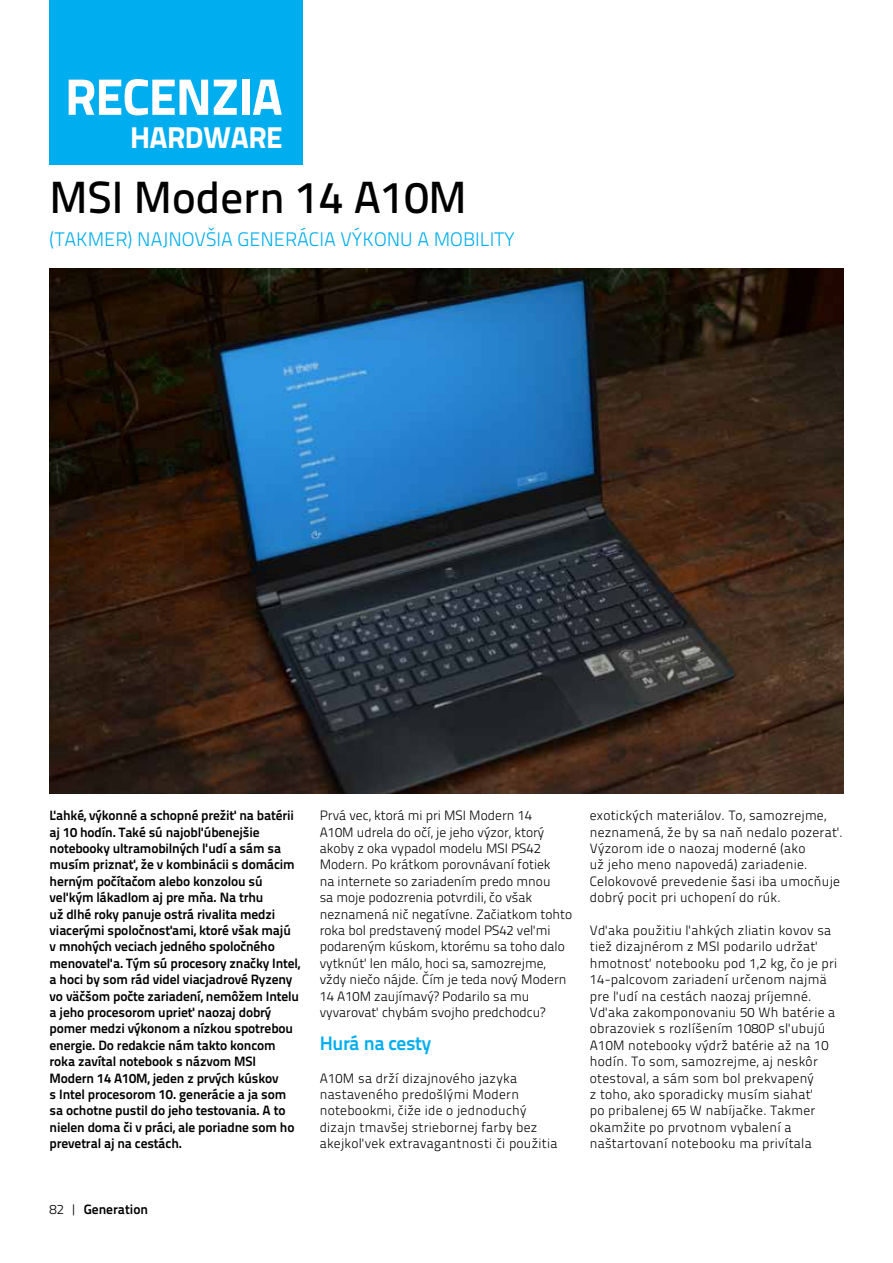
<style>
.page{position:relative;width:893px;height:1263px;background:#fff}
.page>*{position:absolute;margin:0;border:0;box-sizing:border-box;transform-origin:0 0}
.Title_72pt_WHITE_LEF{font:800 51px "Titillium Text 22 L";letter-spacing:-.02em;color:#fff}
.Review-Title{font:500 45px "Titillium Text 22 L";color:#000}
.Title_72pt_WHITE_LEF-2{font:800 30px "Titillium Text 22 L";letter-spacing:-.02em;color:#fff}
.Review-Subtitle{font:300 19.5px "Titillium Text 22 L";color:#00aeef}
.Subtitle_13pt_BLUE{font:700 19.5px "Titillium Text 22 L";letter-spacing:-.02em;color:#00aeef}
.Body_INDENT_BLACK{font:300 13.5px/16.4px "Titillium Text 22 L";letter-spacing:.02em;color:#000}
.Body_INDENT_BLACK-2{font:700 13.5px/16.4px "Titillium Text 22 L";letter-spacing:-.01em;color:#000}
.Body_INDENT_BLACK-3{font:300 13.5px/16.4px "Titillium Text 22 L";color:#000}
.Page_Numbers_LEFT_WH{font:700 13.5px "Titillium Text 22 L";color:#000}
.s1{font-weight:300}
</style>
<div class="page">
<div style="left:50px;top:0;width:253px;height:164px;background:#00aeef"></div>
<svg style="left:135px;top:164px;width:149px;height:1px"></svg>
<img style="left:50px;top:269px;width:793px;height:525px">
<p class="Title_72pt_WHITE_LEF" style="left:65px;top:57px;width:219px">RECENZIA</p>
<p class="Title_72pt_WHITE_LEF-2" style="left:130px;top:114px;width:154px">HARDWARE</p>
<p class="Review-Title" style="left:50px;top:163px;width:419px">MSI Modern 14 A10M</p>
<p class="Review-Subtitle" style="left:50px;top:225px;width:467px">(TAKMER) NAJNOVŠIA GENERÁCIA VÝKONU A MOBILITY</p>
<p class="Body_INDENT_BLACK-2" style="left:50px;top:806px;width:252px">Ľahké, výkonné a schopné prežiť na batérii aj 10 hodín. Také sú najobľúbenejšie notebooky ultramobilných ľudí a sám sa musím priznať, že v kombinácii s domácim herným počítačom alebo konzolou sú veľkým lákadlom aj pre mňa. Na trhu<br>už dlhé roky panuje ostrá rivalita medzi viacerými spoločnosťami, ktoré však majú v mnohých veciach jedného spoločného menovateľa. Tým sú procesory značky Intel, a hoci by som rád videl viacjadrové Ryzeny vo väčšom počte zariadení, nemôžem Intelu a jeho procesorom uprieť naozaj dobrý pomer medzi výkonom a nízkou spotrebou energie. Do redakcie nám takto koncom roka zavítal notebook s názvom MSI Modern 14 A10M, jeden z prvých kúskov<br>s Intel procesorom 10. generácie a ja som sa ochotne pustil do jeho testovania. A to nielen doma či v práci, ale poriadne som ho prevetral aj na cestách.</p>
<p class="Body_INDENT_BLACK-3" style="left:320px;top:806px;width:254px">Prvá vec, ktorá mi pri MSI Modern 14<br>A10M udrela do očí, je jeho výzor, ktorý akoby z oka vypadol modelu MSI PS42<br>Modern. Po krátkom porovnávaní fotiek<br>na internete so zariadením predo mnou<br>sa moje podozrenia potvrdili, čo však neznamená nič negatívne. Začiatkom tohto roka bol predstavený model PS42 veľmi podareným kúskom, ktorému sa toho dalo vytknúť len málo, hoci sa, samozrejme, vždy niečo nájde. Čím je teda nový Modern 14 A10M zaujímavý? Podarilo sa mu vyvarovať chybám svojho predchodcu?</p>
<p class="Subtitle_13pt_BLUE" style="left:320px;top:1028px;width:113px">Hurá na cesty</p>
<p class="Body_INDENT_BLACK" style="left:320px;top:1069px;width:239px">A10M sa drží dizajnového jazyka nastaveného predošlými Modern notebookmi, čiže ide o jednoduchý dizajn tmavšej striebornej farby bez akejkoľvek extravagantnosti či použitia</p>
<p class="Body_INDENT_BLACK" style="left:590px;top:806px;width:254px">exotických materiálov. To, samozrejme, neznamená, že by sa naň nedalo pozerať.<br>Výzorom ide o naozaj moderné (ako<br>už jeho meno napovedá) zariadenie.<br>Celokovové prevedenie šasi iba umocňuje dobrý pocit pri uchopení do rúk.</p>
<p class="Body_INDENT_BLACK" style="left:590px;top:921px;width:249px">Vďaka použitiu ľahkých zliatin kovov sa tiež dizajnérom z MSI podarilo udržať hmotnosť notebooku pod 1,2 kg, čo je pri 14-palcovom zariadení určenom najmä pre ľudí na cestách naozaj príjemné.<br>Vďaka zakomponovaniu 50 Wh batérie a obrazoviek s rozlíšením 1080P sľubujú A10M notebooky výdrž batérie až na 10 hodín. To som, samozrejme, aj neskôr otestoval, a sám som bol prekvapený<br>z toho, ako sporadicky musím siahať<br>po pribalenej 65 W nabíjačke. Takmer okamžite po prvotnom vybalení a naštartovaní notebooku ma privítala</p>
<p class="Page_Numbers_LEFT_WH" style="left:50px;top:1199px;width:100px"><span class="s1">82 |</span> Generation</p>
</div>
